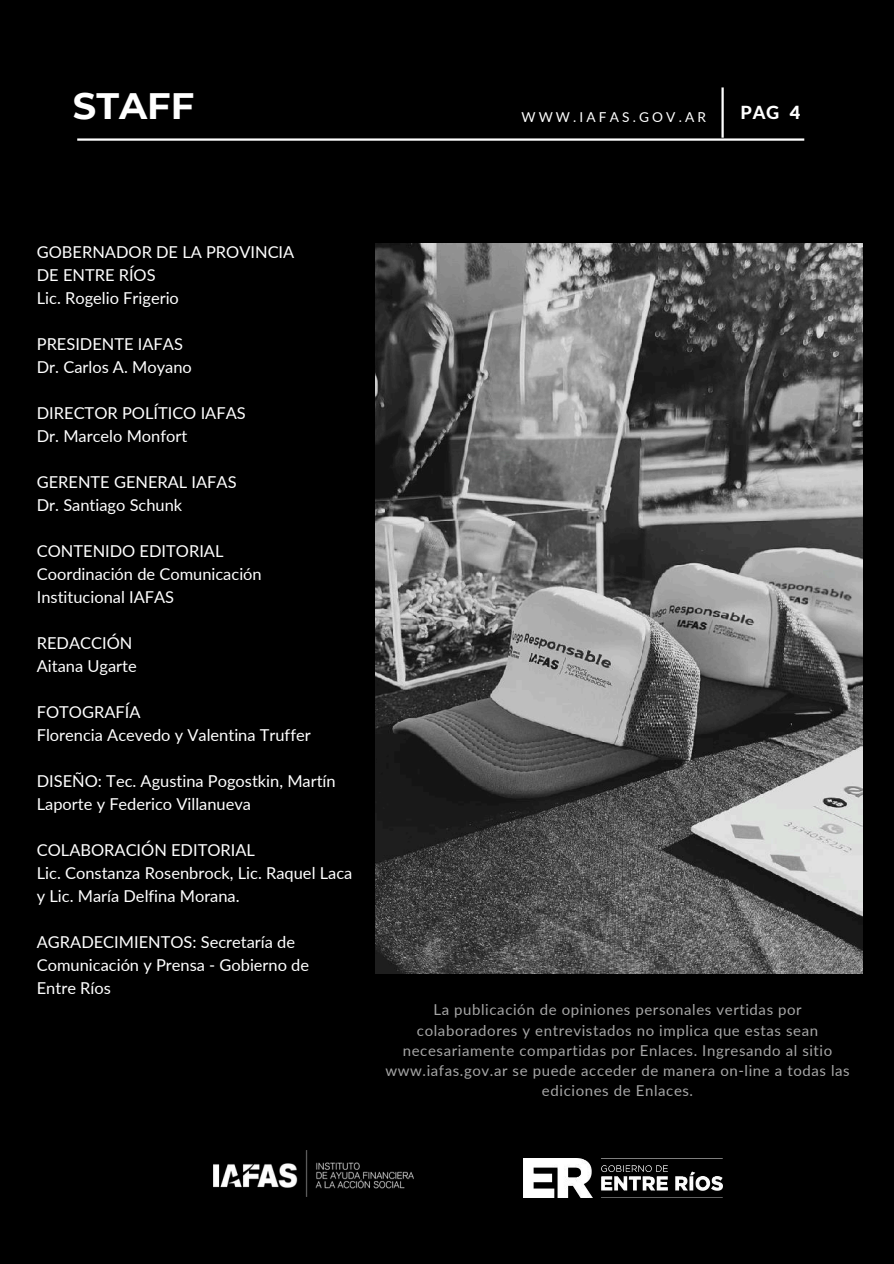
<style>
.page{position:relative;width:894px;height:1264px;background:#fff}
.page>*{position:absolute;margin:0;border:0;box-sizing:border-box;transform-origin:0 0}
.t1{font:700 36.75px "Montserrat";color:#fff}
.t2{font:800 18.15px "Lato Latin";color:#fff}
.t3{font:16.35px/23px "Lato";color:#fff}
.t4{font:15px/20.2px "Lato";letter-spacing:.04em;color:#a6a6a6;text-align:center}
.t5{font:13.65px "Lato";letter-spacing:.23em;color:#fff}
.s1{font-weight:900}
</style>
<div class="page">
<div style="left:0;top:0;width:893px;height:1263px;background:#000"></div>
<hr style="left:77px;top:138px;width:727px;height:3px;background:#fff">
<hr style="left:721px;top:87px;width:2px;height:51px;background:#fff">
<img style="left:214px;top:1150px;width:199px;height:46px">
<img style="left:376px;top:243px;width:486px;height:730px">
<img style="left:523px;top:1158px;width:199px;height:39px">
<h3 class="t1" style="left:73px;top:83px;width:123px">STAFF</h3>
<h1 class="t5" style="left:521px;top:109px;width:186px">WWW.IAFAS.GOV.AR</h1>
<p class="t2" style="left:740px;top:105px;width:61px">PAG <span class="s1">4</span></p>
<h2 class="t3" style="left:37px;top:240px;width:259px">GOBERNADOR DE LA PROVINCIA<br>DE ENTRE RÍOS<br>Lic. Rogelio Frigerio</h2>
<h4 class="t3" style="left:37px;top:332px;width:156px">PRESIDENTE IAFAS<br>Dr. Carlos A. Moyano</h4>
<p class="t3" style="left:37px;top:401px;width:210px">DIRECTOR POLÍTICO IAFAS<br>Dr. Marcelo Monfort</p>
<h3 class="t3" style="left:37px;top:470px;width:201px">GERENTE GENERAL IAFAS<br>Dr. Santiago Schunk</h3>
<h3 class="t3" style="left:37px;top:539px;width:226px">CONTENIDO EDITORIAL<br>Coordinación de Comunicación<br>Institucional IAFAS</h3>
<h3 class="t3" style="left:37px;top:631px;width:101px">REDACCIÓN<br>Aitana Ugarte</h3>
<h3 class="t3" style="left:37px;top:700px;width:275px">FOTOGRAFÍA<br>Florencia Acevedo y Valentina Truffer</h3>
<h3 class="t3" style="left:37px;top:769px;width:300px">DISEÑO: Tec. Agustina Pogostkin, Martín<br>Laporte y Federico Villanueva</h3>
<h3 class="t3" style="left:37px;top:838px;width:317px">COLABORACIÓN EDITORIAL<br>Lic. Constanza Rosenbrock, Lic. Raquel Laca y Lic. María Delfina Morana.</h3>
<h3 class="t3" style="left:37px;top:930px;width:274px">AGRADECIMIENTOS: Secretaría de<br>Comunicación y Prensa - Gobierno de<br>Entre Ríos</h3>
<h3 class="t4" style="left:385px;top:999px;width:466px">La publicación de opiniones personales vertidas por colaboradores y entrevistados no implica que estas sean necesariamente compartidas por Enlaces. Ingresando al sitio www.iafas.gov.ar se puede acceder de manera on-line a todas las ediciones de Enlaces.</h3>
</div>
